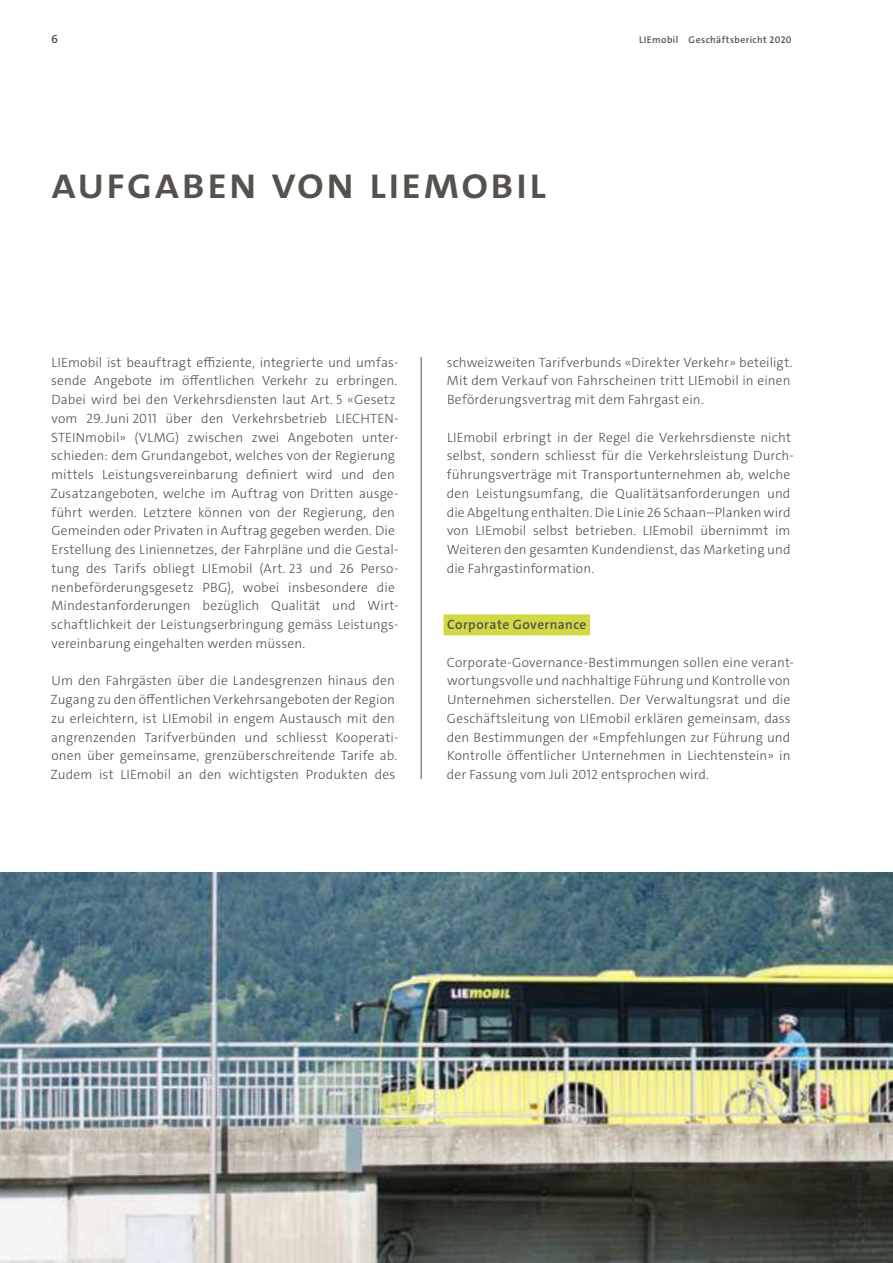
<style>
.page{position:relative;width:893px;height:1263px;background:#fff}
.page>*{position:absolute;margin:0;border:0;box-sizing:border-box;transform-origin:0 0}
.t1{font:600 45px "The Sans C4 s";letter-spacing:.025em;color:#55524e}
.t2{font:300 13.5px/18.8px "The Sans C4 s";letter-spacing:.01em;color:#55524e}
.t3{font:600 13.5px "The Sans C4 s";color:#55524e}
.t4{font:600 12px "The Sans C4 s";color:#55524e}
.t5{font:600 9.75px "The Sans C4 s";letter-spacing:.045em;color:#55524e}
</style>
<div class="page">
<div style="left:443px;top:614px;width:147px;height:21px;background:#d3d945"></div>
<hr style="left:421px;top:357px;width:1px;height:422px;background:#55524e">
<img style="left:0;top:873px;width:893px;height:390px">
<p class="t4" style="left:51px;top:31px;width:8px">6</p>
<p class="t5" style="left:639px;top:33px;width:154px">LIEmobil Geschäftsbericht 2020</p>
<h1 class="t1" style="left:51px;top:154px;width:497px">aufgaben von liemobil</h1>
<p class="t2" style="left:50px;top:353px;width:349px">LIEmobil ist beauftragt effiziente, integrierte und umfas&shy;sende Angebote im öffentlichen Verkehr zu erbringen.<br>Dabei wird bei den Verkehrsdiensten laut Art. 5 «Gesetz vom 29.Juni 2011 über den Verkehrsbetrieb LIECHTEN-STEINmobil» (VLMG) zwischen zwei Angeboten unter&shy;schieden: dem Grundangebot, welches von der Regierung mittels Leistungsvereinbarung definiert wird und den Zusatzangeboten, welche im Auftrag von Dritten ausge&shy;führt werden. Letztere können von der Regierung, den Gemeinden oder Privaten in Auftrag gegeben werden. Die Erstellung des Liniennetzes, der Fahrpläne und die Gestal&shy;tung des Tarifs obliegt LIEmobil (Art. 23 und 26 Perso&shy;nenbeförderungsgesetz PBG), wobei insbesondere die Mindestanforderungen bezüglich Qualität und Wirt&shy;schaftlichkeit der Leistungserbringung gemäss Leistungs&shy;vereinbarung eingehalten werden müssen.</p>
<p class="t2" style="left:50px;top:671px;width:349px">Um den Fahrgästen über die Landesgrenzen hinaus den Zugang zu den öffentlichen Verkehrsangeboten der Region zu erleichtern, ist LIEmobil in engem Austausch mit den angrenzenden Tarifverbünden und schliesst Kooperati&shy;onen über gemeinsame, grenzüberschreitende Tarife ab.<br>Zudem ist LIEmobil an den wichtigsten Produkten des</p>
<p class="t2" style="left:447px;top:353px;width:347px">schweizweiten Tarifverbunds «Direkter Verkehr» beteiligt.<br>Mit dem Verkauf von Fahrscheinen tritt LIEmobil in einen<br>Beförderungsvertrag mit dem Fahrgast ein.</p>
<p class="t2" style="left:447px;top:428px;width:349px">LIEmobil erbringt in der Regel die Verkehrsdienste nicht selbst, sondern schliesst für die Verkehrsleistung Durch&shy;führungsverträge mit Transportunternehmen ab, welche den Leistungsumfang, die Qualitätsanforderungen und die Abgeltung enthalten. Die Linie 26 Schaan–Planken wird von LIEmobil selbst betrieben. LIEmobil übernimmt im Weiteren den gesamten Kundendienst, das Marketing und die Fahrgastinformation.</p>
<p class="t3" style="left:447px;top:616px;width:141px">Corporate Governance</p>
<p class="t2" style="left:447px;top:653px;width:349px">Corporate-Governance-Bestimmungen sollen eine verant&shy;wortungsvolle und nachhaltige Führung und Kontrolle von Unternehmen sicherstellen. Der Verwaltungsrat und die Geschäftsleitung von LIEmobil erklären gemeinsam, dass den Bestimmungen der «Empfehlungen zur Führung und Kontrolle öffentlicher Unternehmen in Liechtenstein» in der Fassung vom Juli 2012 entsprochen wird.</p>
</div>
